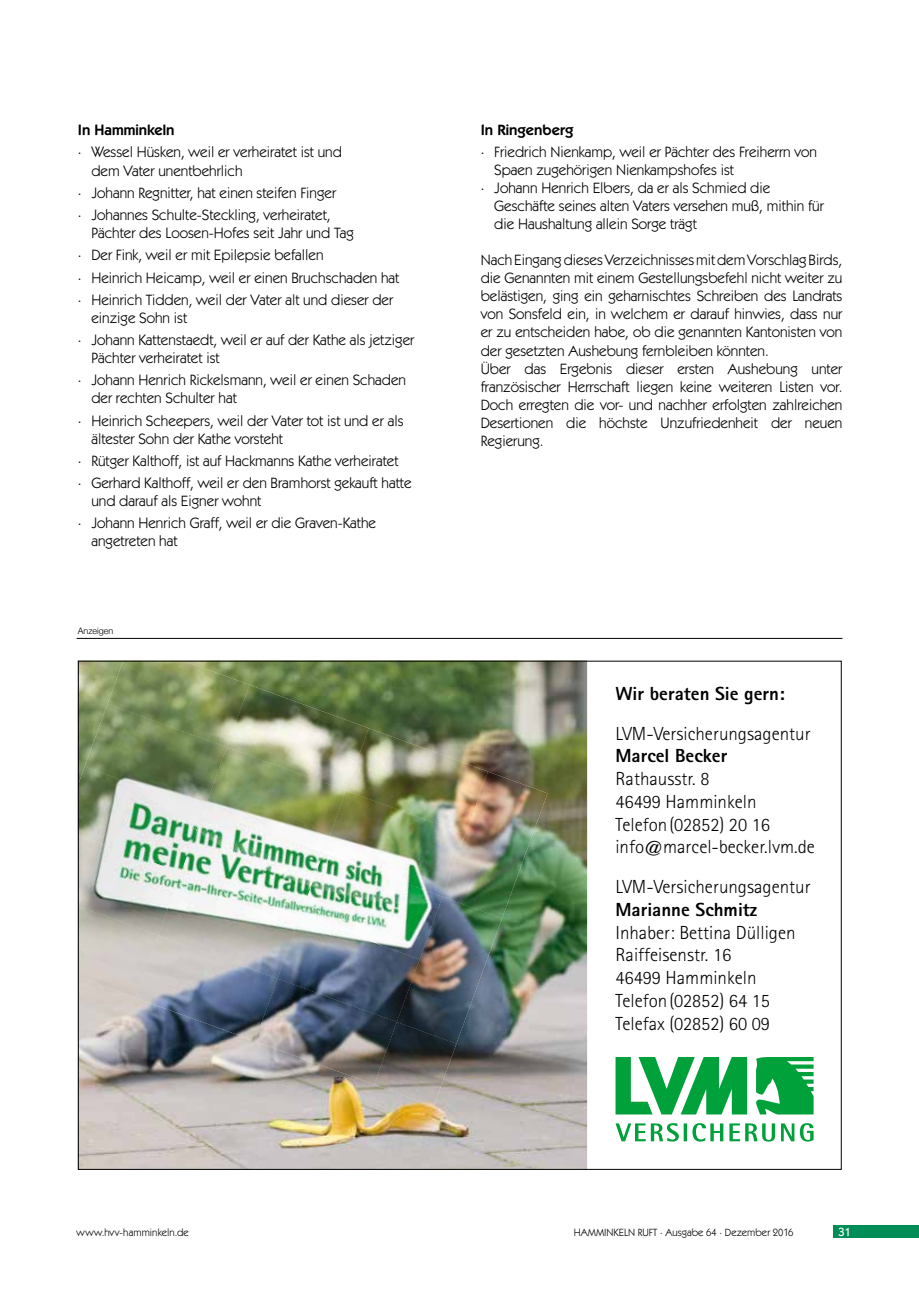
<style>
.page{position:relative;width:919px;height:1289px;background:#fff}
.page>*{position:absolute;margin:0;border:0;box-sizing:border-box;transform-origin:0 0}
.t1{font:19.95px "Lvm Rotis";color:#1d1d1b}
.t2{font:19.5px "Lvm Rotis";color:#000}
.t3{font:300 18.9px/22.8px "Rotis Sans Serif";color:#000}
.t4{font:800 18.9px "Rotis Sans Serif";color:#000}
.t5{font:15px/18px "Itc Kabel";color:#000}
.t6{font:600 15px "Itc Kabel";color:#000}
.t7{font:500 12px "Itc Kabel";color:#fff}
.t8{font:10.5px "Itc Kabel";color:#000}
.t9{font:300 9px "Helvetica Neue";color:#000}
</style>
<div class="page">
<div style="left:833px;top:1225px;width:85px;height:12px;background:#008d58"></div>
<hr style="left:77px;top:638px;width:765px;height:1px;background:#000">
<img style="left:80px;top:662px;width:507px;height:505px">
<img style="left:107px;top:662px;width:142px;height:41px">
<img style="left:226px;top:684px;width:143px;height:63px">
<img style="left:346px;top:728px;width:142px;height:62px">
<img style="left:442px;top:771px;width:105px;height:147px">
<img style="left:85px;top:703px;width:142px;height:63px">
<img style="left:204px;top:747px;width:142px;height:62px">
<img style="left:323px;top:790px;width:142px;height:106px">
<img style="left:80px;top:766px;width:124px;height:68px">
<img style="left:181px;top:809px;width:142px;height:63px">
<img style="left:300px;top:853px;width:142px;height:62px">
<img style="left:396px;top:896px;width:106px;height:147px">
<img style="left:80px;top:834px;width:101px;height:71px">
<img style="left:158px;top:872px;width:142px;height:63px">
<img style="left:277px;top:915px;width:143px;height:106px">
<img style="left:80px;top:905px;width:78px;height:92px">
<img style="left:135px;top:935px;width:143px;height:106px">
<img style="left:255px;top:978px;width:142px;height:106px">
<img style="left:374px;top:1021px;width:82px;height:85px">
<svg style="left:615px;top:1057px;width:198px;height:84px"></svg>
<p class="t6" style="left:78px;top:121px;width:98px">In Hamminkeln</p>
<p class="t5" style="left:91px;top:143px;width:252px;text-indent:-14px">· Wessel Hüsken, weil er verheiratet ist und dem Vater unentbehrlich</p>
<p class="t5" style="left:78px;top:181px;width:260px;line-height:22.2px">· Johann Regnitter, hat einen steifen Finger · Johannes Schulte-Steckling, verheiratet,</p>
<p class="t5" style="left:78px;top:221px;width:323px;line-height:22.2px;text-indent:14px">Pächter des Loosen-Hofes seit Jahr und Tag<br>· Der Fink, weil er mit Epilepsie befallen<br>· Heinrich Heicamp, weil er einen Bruchschaden hat · Heinrich Tidden, weil der Vater alt und dieser der</p>
<p class="t5" style="left:78px;top:306px;width:338px;line-height:22.2px;text-indent:14px">einzige Sohn ist<br>· Johann Kattenstaedt, weil er auf der Kathe als jetziger</p>
<p class="t5" style="left:78px;top:346px;width:330px;line-height:22.2px;text-indent:14px">Pächter verheiratet ist<br>· Johann Henrich Rickelsmann, weil er einen Schaden</p>
<p class="t5" style="left:78px;top:387px;width:327px;line-height:22.2px;text-indent:14px">der rechten Schulter hat<br>· Heinrich Scheepers, weil der Vater tot ist und er als</p>
<p class="t5" style="left:78px;top:427px;width:335px;line-height:22.2px;text-indent:14px">ältester Sohn der Kathe vorsteht<br>· Rütger Kalthoff, ist auf Hackmanns Kathe verheiratet<br>· Gerhard Kalthoff, weil er den Bramhorst gekauft hatte</p>
<p class="t5" style="left:78px;top:489px;width:300px;line-height:22.2px;text-indent:14px">und darauf als Eigner wohnt<br>· Johann Henrich Graff, weil er die Graven-Kathe</p>
<p class="t5" style="left:91px;top:532px;width:88px">angetreten hat</p>
<p class="t9" style="left:78px;top:623px;width:37px">Anzeigen</p>
<p class="t6" style="left:480px;top:121px;width:94px">In Ringenberg</p>
<p class="t5" style="left:480px;top:143px;width:337px">· Friedrich Nienkamp, weil er Pächter des Freiherrn von</p>
<p class="t5" style="left:494px;top:161px;width:241px">Spaen zugehörigen Nienkampshofes ist</p>
<p class="t5" style="left:480px;top:179px;width:291px">· Johann Henrich Elbers, da er als Schmied die</p>
<p class="t5" style="left:494px;top:197px;width:331px">Geschäfte seines alten Vaters versehen muß, mithin für</p>
<p class="t5" style="left:494px;top:215px;width:204px">die Haushaltung allein Sorge trägt</p>
<p class="t5" style="left:480px;top:251px;width:363px">Nach Eingang dieses Verzeichnisses mit dem Vorschlag Birds, die Genannten mit einem Gestellungsbefehl nicht weiter zu belästigen, ging ein geharnischtes Schreiben des Landrats von Sonsfeld ein, in welchem er darauf hinwies, dass nur er zu entscheiden habe, ob die genannten Kantonisten von der gesetzten Aushebung fernbleiben könnten.<br>Über das Ergebnis dieser ersten Aushebung unter französischer Herrschaft liegen keine weiteren Listen vor.<br>Doch erregten die vor- und nachher erfolgten zahlreichen Desertionen die höchste Unzufriedenheit der neuen Regierung.</p>
<p class="t4" style="left:615px;top:681px;width:171px">Wir beraten Sie gern:</p>
<p class="t3" style="left:615px;top:721px;width:197px">LVM-Versicherungsagentur</p>
<p class="t4" style="left:615px;top:743px;width:113px">Marcel Becker</p>
<p class="t3" style="left:615px;top:767px;width:201px">Rathausstr. 8<br>46499 Hamminkeln<br>Telefon (02852) 20 16 info@marcel-becker.lvm.de</p>
<p class="t3" style="left:615px;top:875px;width:197px">LVM-Versicherungsagentur</p>
<p class="t4" style="left:615px;top:897px;width:143px">Marianne Schmitz</p>
<p class="t3" style="left:615px;top:920px;width:182px">Inhaber: Bettina Dülligen<br>Raiffeisenstr. 16<br>46499 Hamminkeln<br>Telefon (02852) 64 15<br>Telefax (02852) 60 09</p>
<h1 class="t1" style="left:614px;top:932px;width:105px">Rathausstr. 8</h1>
<h1 class="t1" style="left:614px;top:956px;width:157px">46499 Hamminkeln</h1>
<h1 class="t1" style="left:676px;top:980px;width:113px">(02852) 20 16</h1>
<h1 class="t1" style="left:616px;top:1006px;width:223px">info@marcel-becker.lvm.de</h1>
<h2 class="t2" style="left:615px;top:985px;width:58px">Telefon</h2>
<p class="t8" style="left:77px;top:1226px;width:114px">www.hvv-hamminkeln.de</p>
<p class="t8" style="left:573px;top:1226px;width:221px">HAMMINKELN RUFT · Ausgabe 64 · Dezember 2016</p>
<p class="t7" style="left:838px;top:1224px;width:14px">31</p>
</div>
